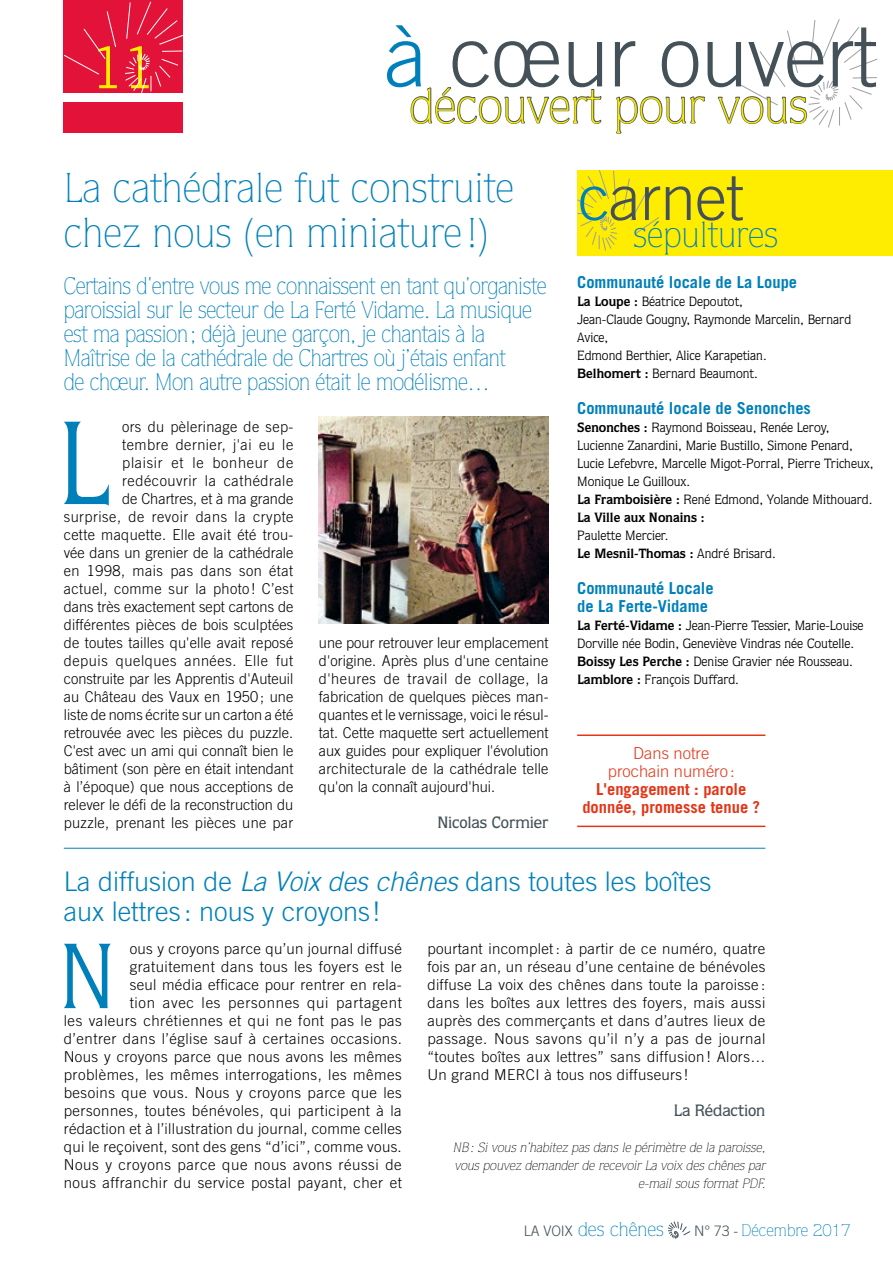
<style>
.page{position:relative;width:893px;height:1263px;background:#fff}
.page>*{position:absolute;margin:0;border:0;box-sizing:border-box;transform-origin:0 0}
.t1{font:119.1px "Quorum";color:#0080ba}
.t2{font:93px "Quorum";color:#0080ba}
.t3{font:300 85.35px "Trade Gothic";letter-spacing:-.01em;color:#445158}
.t4{font:300 63.3px "Trade Gothic";letter-spacing:-.01em;color:#445158}
.t5{font:300 57.45px "Trade Gothic";color:#ffed00}
.t6{font:300 49.2px "Quorum";color:#ffed00}
.t7{font:300 42px/45px "Quorum";color:#0080ba}
.t8{font:300 36.45px "Quorum";color:#0080ba}
.t9{font:300 27px/30px "Trade Gothic";color:#0080ba}
.t10{font:300 24px/24px "Quorum";letter-spacing:-.02em;color:#0080ba;scale:.93 1}
.t11{font:300 19.8px "Quorum";color:#0080ba}
.t12{font:300 16.8px "Quorum";color:#0080ba}
.t13{font:700 16.5px/18px "Trade Gothic";color:#0080ba}
.t14{font:700 16.5px/18px "Trade Gothic";color:#e53517;text-align:center}
.t15{font:500 16.5px "Quorum";color:#445158}
.t16{font:300 16.5px/18px "Trade Gothic";color:#e53517;text-align:center}
.t17{font:300 15px/18px "Trade Gothic";letter-spacing:.02em;color:#000;text-align:right}
.t18{font:13.5px/18px "Quorum";color:#000}
.t19{font:italic 300 13.5px/18px "Quorum";color:#000;text-align:right}
.s1{color:#0080ba}
.s2{font-weight:700}
.s3{font-style:italic}
.s4{font-family:"Trade Gothic";font-size:14.4px;color:#445158}
</style>
<div class="page">
<svg style="left:668px;top:1221px;width:22px;height:17px"></svg>
<div style="left:64px;top:0;width:119px;height:92px;background:#e21239"></div>
<div style="left:64px;top:102px;width:119px;height:31px;background:#e21239"></div>
<svg style="left:64px;top:11px;width:52px;height:64px"></svg>
<svg style="left:126px;top:2px;width:5px;height:37px"></svg>
<svg style="left:137px;top:1px;width:46px;height:44px"></svg>
<svg style="left:125px;top:51px;width:57px;height:42px"></svg>
<div style="left:577px;top:170px;width:316px;height:85px;background:#ffed00"></div>
<svg style="left:410px;top:87px;width:295px;height:164px"></svg>
<svg style="left:717px;top:19px;width:161px;height:109px"></svg>
<hr style="left:577px;top:734px;width:188px;height:2px;background:#e53517">
<hr style="left:577px;top:826px;width:188px;height:1px;background:#e53517">
<img style="left:319px;top:417px;width:230px;height:206px">
<hr style="left:64px;top:848px;width:701px;height:1px;background:#0080ba">
<h3 class="t5" style="left:91px;top:34px;width:65px">11</h3>
<h3 class="t3" style="left:385px;top:5px;width:494px"><span class="s1">à</span> cœur ouvert</h3>
<h3 class="t6" style="left:410px;top:77px;width:400px">découvert pour vous</h3>
<h3 class="t7" style="left:64px;top:165px;width:452px">La cathédrale fut construite chez nous (en miniature !)</h3>
<p class="t10" style="left:64px;top:274px;width:521px">Certains d'entre vous me connaissent en tant qu'organiste paroissial sur le secteur de La Ferté Vidame. La musique est ma passion; déjà jeune garçon, je chantais à la Maîtrise de la cathédrale de Chartres où j’étais enfant<br>de chœur. Mon autre passion était le modélisme…</p>
<p class="t17" style="left:64px;top:417px;width:231px">ors du pèlerinage de sep-<br>tembre dernier, j'ai eu le<br>plaisir et le bonheur de redécouvrir la cathédrale<br>de Chartres, et à ma grande surprise, de revoir dans la crypte cette maquette. Elle avait été trou&shy;vée dans un grenier de la cathédrale en 1998, mais pas dans son état actuel, comme sur la photo ! C’est dans très exactement sept cartons de différentes pièces de bois sculptées de toutes tailles qu'elle avait reposé depuis quelques années. Elle fut construite par les Apprentis d'Auteuil au Château des Vaux en 1950 ; une liste de noms écrite sur un carton a été retrouvée avec les pièces du puzzle.<br>C'est avec un ami qui connaît bien le bâtiment (son père en était intendant à l’époque) que nous acceptions de relever le défi de la reconstruction du puzzle, prenant les pièces une par</p>
<h1 class="t1" style="left:57px;top:393px;width:54px">L</h1>
<p class="t17" style="left:319px;top:633px;width:231px;text-align:justify">une pour retrouver leur emplacement d'origine. Après plus d'une centaine d'heures de travail de collage, la fabrication de quelques pièces man&shy;quantes et le vernissage, voici le résul&shy;tat. Cette maquette sert actuellement aux guides pour expliquer l'évolution architecturale de la cathédrale telle qu'on la connaît aujourd'hui.</p>
<p class="t15" style="left:438px;top:813px;width:112px">Nicolas Cormier</p>
<h3 class="t4" style="left:578px;top:160px;width:167px"><span class="s1">c</span>arnet</h3>
<h3 class="t8" style="left:633px;top:213px;width:147px">sépultures</h3>
<p class="t13" style="left:577px;top:273px;width:222px">Communauté locale de La Loupe</p>
<p class="t18" style="left:577px;top:292px;width:275px"><span class="s2">La Loupe :</span> Béatrice Depoutot,<br>Jean-Claude Gougny, Raymonde Marcelin, Bernard<br>Avice,<br>Edmond Berthier, Alice Karapetian.<br><span class="s2">Belhomert :</span> Bernard Beaumont.</p>
<p class="t13" style="left:577px;top:399px;width:235px">Communauté locale de Senonches</p>
<p class="t18" style="left:577px;top:418px;width:298px"><span class="s2">Senonches :</span> Raymond Boisseau, Renée Leroy, Lucienne Zanardini, Marie Bustillo, Simone Penard, Lucie Lefebvre, Marcelle Migot-Porral, Pierre Tricheux, Monique Le Guilloux.<br><span class="s2">La Framboisière :</span> René Edmond, Yolande Mithouard.<br><span class="s2">La Ville aux Nonains :</span></p>
<p class="t18" style="left:577px;top:526px;width:200px">Paulette Mercier.<br><span class="s2">Le Mesnil-Thomas :</span> André Brisard.</p>
<p class="t13" style="left:577px;top:579px;width:138px">Communauté Locale de La Ferte-Vidame</p>
<p class="t18" style="left:577px;top:616px;width:288px"><span class="s2">La Ferté-Vidame :</span> Jean-Pierre Tessier, Marie-Louise Dorville née Bodin, Geneviève Vindras née Coutelle.<br><span class="s2">Boissy Les Perche :</span> Denise Gravier née Rousseau.<br><span class="s2">Lamblore :</span> François Duffard.</p>
<p class="t16" style="left:608px;top:744px;width:128px">Dans notre prochain numéro :</p>
<p class="t14" style="left:582px;top:780px;width:179px">L'engagement : parole donnée, promesse tenue ?</p>
<h3 class="t9" style="left:64px;top:866px;width:649px">La diffusion de <span class="s3">La Voix des chênes</span> dans toutes les boîtes aux lettres : nous y croyons !</h3>
<p class="t17" style="left:64px;top:939px;width:340px">ous y croyons parce qu’un journal diffusé gratuitement dans tous les foyers est le<br>seul média efficace pour rentrer en rela-<br>tion avec les personnes qui partagent<br>les valeurs chrétiennes et qui ne font pas le pas d’entrer dans l’église sauf à certaines occasions.<br>Nous y croyons parce que nous avons les mêmes problèmes, les mêmes interrogations, les mêmes besoins que vous. Nous y croyons parce que les personnes, toutes bénévoles, qui participent à la rédaction et à l’illustration du journal, comme celles qui le reçoivent, sont des gens “d’ici”, comme vous.<br>Nous y croyons parce que nous avons réussi de nous affranchir du service postal payant, cher et</p>
<p class="t17" style="left:427px;top:939px;width:340px;text-align:justify">pourtant incomplet : à partir de ce numéro, quatre fois par an, un réseau d’une centaine de bénévoles diffuse La voix des chênes dans toute la paroisse : dans les boîtes aux lettres des foyers, mais aussi auprès des commerçants et dans d’autres lieux de passage. Nous savons qu’il n’y a pas de journal “toutes boîtes aux lettres” sans diffusion ! Alors… Un grand MERCI à tous nos diffuseurs !</p>
<h2 class="t2" style="left:59px;top:921px;width:58px">N</h2>
<p class="t15" style="left:674px;top:1101px;width:93px">La Rédaction</p>
<p class="t19" style="left:453px;top:1138px;width:317px">NB: Si vous n’habitez pas dans le périmètre de la paroisse, vous pouvez demander de recevoir La voix des chênes par e-mail sous format PDF.</p>
<h3 class="t11" style="left:524px;top:1218px;width:142px"><span class="s4">LA VOIX</span> des chênes</h3>
<p class="t12" style="left:694px;top:1221px;width:158px"><span class="s4">N° 73 -</span> Décembre 2017</p>
</div>
